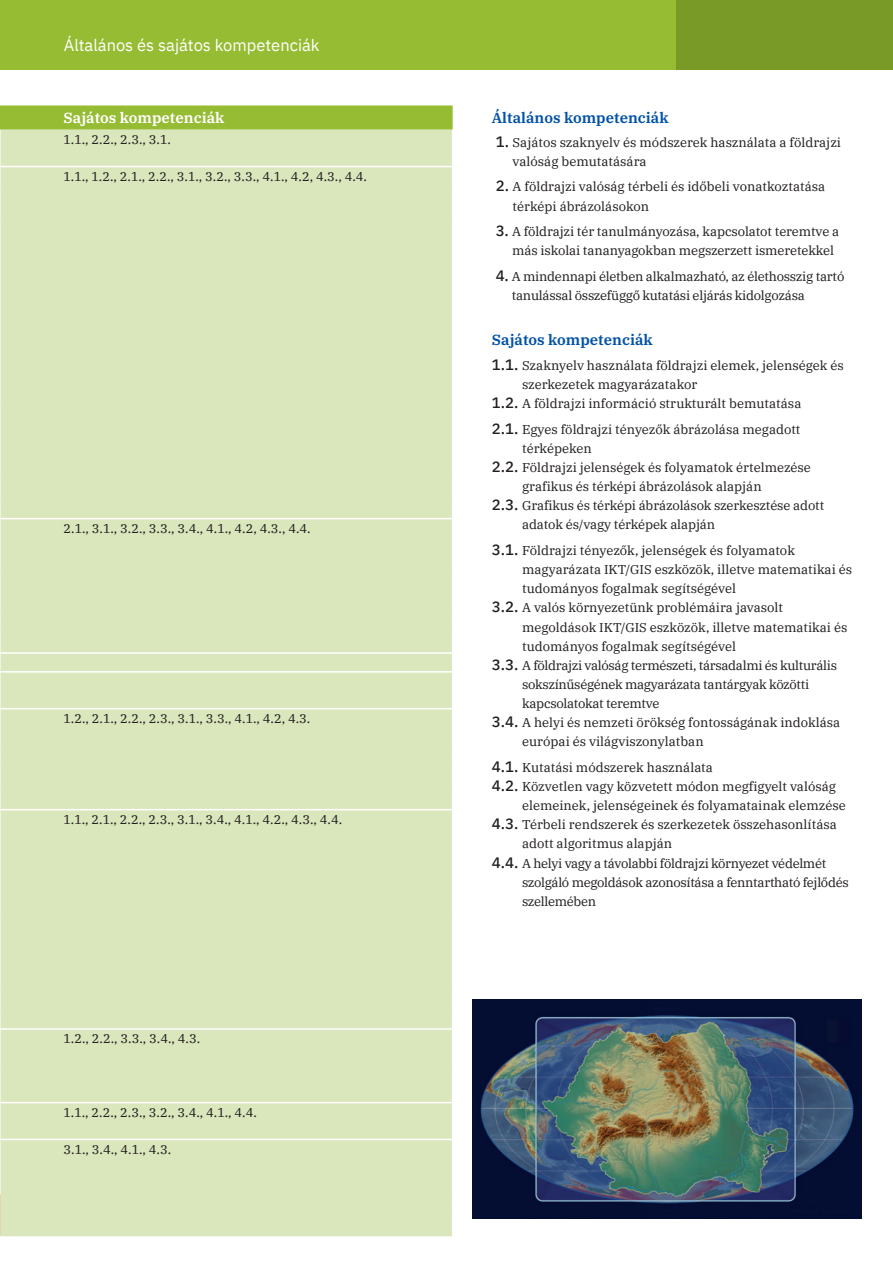
<style>
.page{position:relative;width:893px;height:1263px;background:#fff}
.page>*{position:absolute;margin:0;border:0;box-sizing:border-box;transform-origin:0 0}
.ttl_sans_medium{font:16.5px "IBM Plex Sans";color:#fff}
.t1{font:600 14.7px "IBM Plex Serif";color:#0353a5}
.t2{font:600 14.7px "IBM Plex Serif";color:#fff}
.side_regular_indent{font:12.75px/19.2px "IBM Plex Serif";color:#231f20}
.side_regular_indent-2{font:12.75px/19.2px "IBM Plex Serif";letter-spacing:-.025em;color:#231f20}
.side_regular_indent-3{font:12.75px/19.2px "IBM Plex Serif";letter-spacing:-.02em;color:#231f20}
.s1{font-family:"IBM Plex Sans";font-weight:500;font-size:15px}
</style>
<div class="page">
<div style="left:0;top:0;width:893px;height:70px;background:#96bc33"></div>
<div style="left:676px;top:0;width:217px;height:70px;background:#799a27"></div>
<svg style="left:0;top:105px;width:453px;height:25px;background:#99be3a"></svg>
<div style="left:1px;top:130px;width:451px;height:1106px;background:#dae6bc"></div>
<hr style="left:0;top:166px;width:453px;height:1px;background:#fff">
<svg style="left:0;top:167px;width:1px;height:18px"></svg>
<hr style="left:0;top:518px;width:453px;height:1px;background:#fff">
<hr style="left:0;top:652px;width:453px;height:2px;background:#fff">
<svg style="left:0;top:610px;width:1px;height:61px"></svg>
<hr style="left:0;top:671px;width:453px;height:2px;background:#fff">
<hr style="left:0;top:708px;width:453px;height:1px;background:#fff">
<svg style="left:0;top:745px;width:1px;height:64px"></svg>
<svg style="left:0;top:1193px;width:1px;height:44px"></svg>
<hr style="left:0;top:809px;width:453px;height:1px;background:#fff">
<svg style="left:0;top:476px;width:1px;height:42px"></svg>
<svg style="left:0;top:991px;width:1px;height:37px"></svg>
<hr style="left:0;top:1028px;width:453px;height:2px;background:#fff">
<hr style="left:0;top:1102px;width:453px;height:1px;background:#fff">
<hr style="left:0;top:1139px;width:453px;height:1px;background:#fff">
<img style="left:472px;top:999px;width:389px;height:219px">
<p class="ttl_sans_medium" style="left:64px;top:33px;width:257px">Általános és sajátos kompetenciák</p>
<p class="t2" style="left:64px;top:106px;width:162px">Sajátos kompetenciák</p>
<p class="side_regular_indent" style="left:64px;top:129px;width:109px">1.1., 2.2., 2.3., 3.1.</p>
<p class="side_regular_indent" style="left:64px;top:166px;width:305px">1.1., 1.2., 2.1., 2.2., 3.1., 3.2., 3.3., 4.1., 4.2, 4.3., 4.4.</p>
<p class="side_regular_indent" style="left:64px;top:518px;width:249px">2.1., 3.1., 3.2., 3.3., 3.4., 4.1., 4.2, 4.3., 4.4.</p>
<p class="side_regular_indent" style="left:64px;top:708px;width:248px">1.2., 2.1., 2.2., 2.3., 3.1., 3.3., 4.1., 4.2, 4.3.</p>
<p class="side_regular_indent" style="left:64px;top:809px;width:280px">1.1., 2.1., 2.2., 2.3., 3.1., 3.4., 4.1., 4.2., 4.3., 4.4.</p>
<p class="side_regular_indent" style="left:64px;top:1028px;width:138px">1.2., 2.2., 3.3., 3.4., 4.3.</p>
<p class="side_regular_indent" style="left:64px;top:1101px;width:195px">1.1., 2.2., 2.3., 3.2., 3.4., 4.1., 4.4.</p>
<p class="side_regular_indent" style="left:64px;top:1138px;width:109px">3.1., 3.4., 4.1., 4.3.</p>
<p class="t1" style="left:492px;top:106px;width:178px">Általános kompetenciák</p>
<p class="side_regular_indent" style="left:513px;top:132px;width:330px;text-indent:-17px"><span class="s1">1.</span> Sajátos szaknyelv és módszerek használata a földrajzi valóság bemutatására</p>
<p class="side_regular_indent" style="left:513px;top:176px;width:314px;text-indent:-17px"><span class="s1">2.</span> A földrajzi valóság térbeli és időbeli vonatkoztatása térképi ábrázolásokon</p>
<p class="side_regular_indent" style="left:512px;top:221px;width:328px;text-indent:-16px"><span class="s1">3.</span> A földrajzi tér tanulmányozása, kapcsolatot teremtve a más iskolai tananyagokban megszerzett ismeretekkel</p>
<p class="side_regular_indent-3" style="left:512px;top:265px;width:334px;text-indent:-16px"><span class="s1">4.</span> A mindennapi életben alkalmazható, az élethosszig tartó tanulással összefüggő kutatási eljárás kidolgozása</p>
<p class="t1" style="left:492px;top:328px;width:162px">Sajátos kompetenciák</p>
<p class="side_regular_indent" style="left:522px;top:355px;width:323px;text-indent:-30px"><span class="s1">1.1.</span> Szaknyelv használata földrajzi elemek, jelenségek és szerkezetek magyarázatakor</p>
<p class="side_regular_indent" style="left:492px;top:393px;width:311px"><span class="s1">1.2.</span> A földrajzi információ strukturált bemutatása</p>
<p class="side_regular_indent" style="left:522px;top:419px;width:280px;text-indent:-30px"><span class="s1">2.1.</span> Egyes földrajzi tényezők ábrázolása megadott térképeken</p>
<p class="side_regular_indent" style="left:522px;top:457px;width:290px;text-indent:-30px"><span class="s1">2.2.</span> Földrajzi jelenségek és folyamatok értelmezése grafikus és térképi ábrázolások alapján</p>
<p class="side_regular_indent" style="left:522px;top:495px;width:304px;text-indent:-30px"><span class="s1">2.3.</span> Grafikus és térképi ábrázolások szerkesztése adott adatok és/vagy térképek alapján</p>
<p class="side_regular_indent" style="left:522px;top:540px;width:332px;text-indent:-30px"><span class="s1">3.1.</span> Földrajzi tényezők, jelenségek és folyamatok magyarázata IKT/GIS eszközök, illetve matematikai és tudományos fogalmak segítségével</p>
<p class="side_regular_indent" style="left:522px;top:597px;width:327px;text-indent:-30px"><span class="s1">3.2.</span> A valós környezetünk problémáira javasolt megoldások IKT/GIS eszközök, illetve matematikai és tudományos fogalmak segítségével</p>
<p class="side_regular_indent-2" style="left:522px;top:654px;width:316px;text-indent:-30px"><span class="s1">3.3.</span> A földrajzi valóság természeti, társadalmi és kulturális sokszínűségének magyarázata tantárgyak közötti kapcsolatokat teremtve</p>
<p class="side_regular_indent" style="left:522px;top:712px;width:320px;text-indent:-30px"><span class="s1">3.4.</span> A helyi és nemzeti örökség fontosságának indoklása európai és világviszonylatban</p>
<p class="side_regular_indent" style="left:492px;top:757px;width:223px"><span class="s1">4.1.</span> Kutatási módszerek használata</p>
<p class="side_regular_indent" style="left:522px;top:776px;width:325px;text-indent:-30px"><span class="s1">4.2.</span> Közvetlen vagy közvetett módon megfigyelt valóság elemeinek, jelenségeinek és folyamatainak elemzése</p>
<p class="side_regular_indent" style="left:522px;top:814px;width:316px;text-indent:-30px"><span class="s1">4.3.</span> Térbeli rendszerek és szerkezetek összehasonlítása adott algoritmus alapján</p>
<p class="side_regular_indent-2" style="left:522px;top:852px;width:328px;text-indent:-30px"><span class="s1">4.4.</span> A helyi vagy a távolabbi földrajzi környezet védelmét szolgáló megoldások azonosítása a fenntartható fejlődés szellemében</p>
</div>
